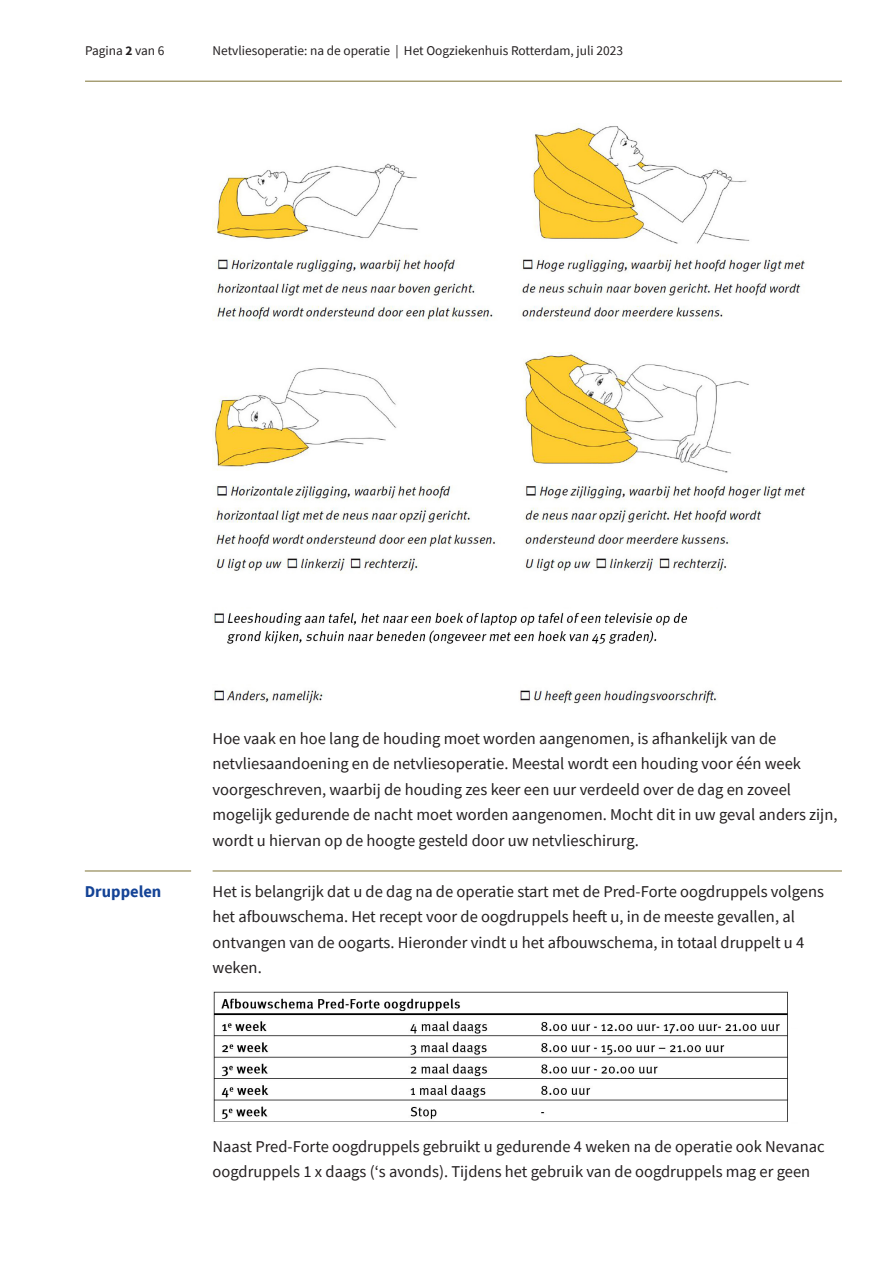
<style>
.page{position:relative;width:893px;height:1263px;background:#fff}
.page>*{position:absolute;margin:0;border:0;box-sizing:border-box;transform-origin:0 0}
.Bodytekst{font:16.5px/25.5px "Source Sans Pro";color:#231f20}
.Bodytekst_lijn{font:16.5px/25.5px "Source Sans Pro";color:#231f20}
.t1{font:700 16.5px "Source Sans Pro";color:#144396}
.Colofon{font:13.35px "Source Sans Pro";color:#231f20}
.s1{font-weight:700}
</style>
<div class="page">
<hr style="left:85px;top:81px;width:757px;height:1px;background:#7d7234">
<hr style="left:213px;top:871px;width:629px;height:1px;background:#7d7234">
<img style="left:213px;top:126px;width:592px;height:195px">
<img style="left:213px;top:353px;width:593px;height:220px">
<img style="left:214px;top:612px;width:473px;height:32px">
<img style="left:214px;top:690px;width:503px;height:15px">
<hr style="left:85px;top:871px;width:106px;height:1px;background:#7d7234">
<img style="left:213px;top:991px;width:575px;height:131px">
<p class="Colofon" style="left:85px;top:42px;width:81px">Pagina <span class="s1">2</span> van 6</p>
<p class="Colofon" style="left:213px;top:42px;width:412px">Netvliesoperatie: na de operatie | Het Oogziekenhuis Rotterdam, juli 2023</p>
<p class="t1" style="left:85px;top:880px;width:78px">Druppelen</p>
<p class="Bodytekst" style="left:213px;top:725px;width:626px">Hoe vaak en hoe lang de houding moet worden aangenomen, is afhankelijk van de netvliesaandoening en de netvliesoperatie. Meestal wordt een houding voor één week voorgeschreven, waarbij de houding zes keer een uur verdeeld over de dag en zoveel mogelijk gedurende de nacht moet worden aangenomen. Mocht dit in uw geval anders zijn, wordt u hiervan op de hoogte gesteld door uw netvlieschirurg.</p>
<p class="Bodytekst_lijn" style="left:213px;top:878px;width:613px">Het is belangrijk dat u de dag na de operatie start met de Pred-Forte oogdruppels volgens het afbouwschema. Het recept voor de oogdruppels heeft u, in de meeste gevallen, al ontvangen van de oogarts. Hieronder vindt u het afbouwschema, in totaal druppelt u 4 weken.</p>
<p class="Bodytekst" style="left:213px;top:1133px;width:614px">Naast Pred-Forte oogdruppels gebruikt u gedurende 4 weken na de operatie ook Nevanac oogdruppels 1 x daags (‘s avonds). Tijdens het gebruik van de oogdruppels mag er geen</p>
</div>
